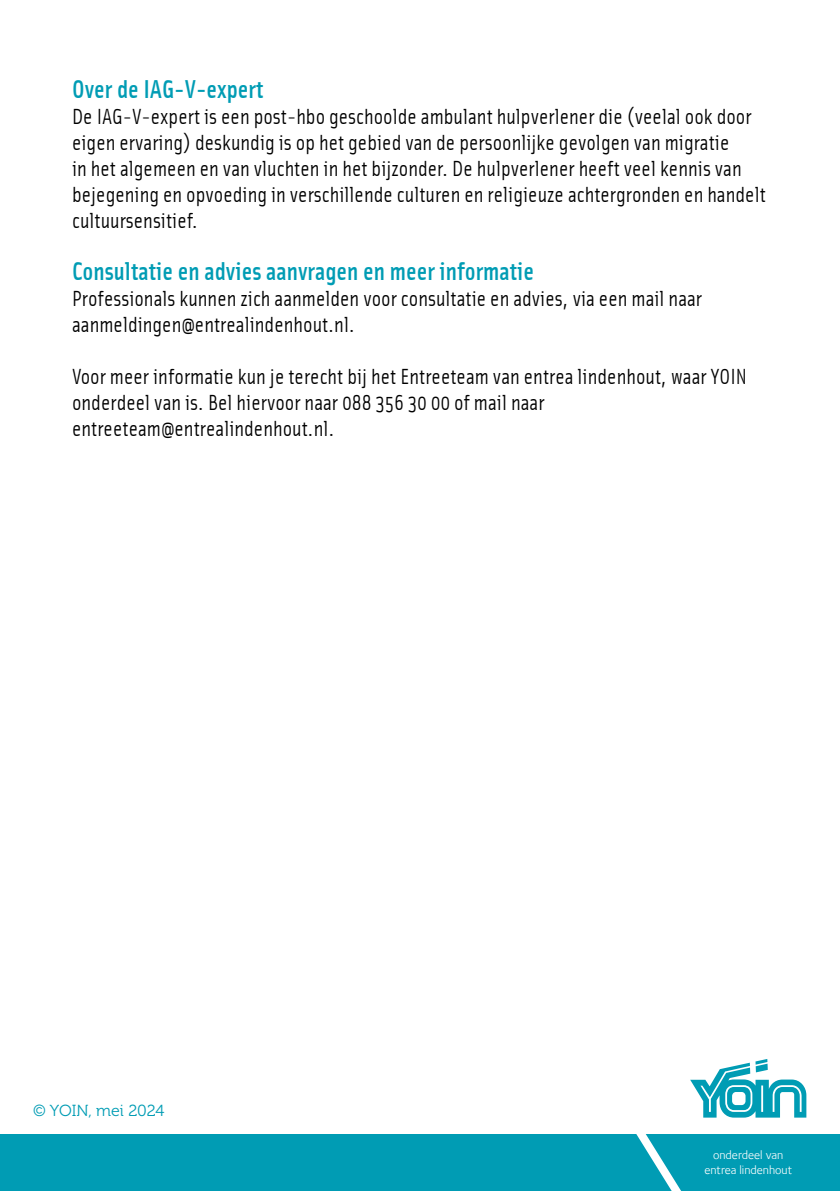
<style>
.page{position:relative;width:840px;height:1191px;background:#fff}
.page>*{position:absolute;margin:0;border:0;box-sizing:border-box;transform-origin:0 0}
.t1{font:26px "Solex Medium 2";color:#009cb4}
.t2{font:22px/26px "Solex Regular 2";color:#000}
.t3{font:16px "Museo 300";color:#009cb4}
.t4{font:12.2px/14.6px "Foundry Sterling";color:#fff;text-align:center}
</style>
<div class="page">
<div style="left:0;top:1134px;width:839px;height:57px;background:#009cb4"></div>
<svg style="left:636px;top:1059px;width:169px;height:132px"></svg>
<p class="t1" style="left:72px;top:72px;width:193px">Over de IAG-V-expert</p>
<p class="t2" style="left:72px;top:102px;width:695px">De IAG-V-expert is een post-hbo geschoolde ambulant hulpverlener die (veelal ook door eigen ervaring) deskundig is op het gebied van de persoonlijke gevolgen van migratie<br>in het algemeen en van vluchten in het bijzonder. De hulpverlener heeft veel kennis van bejegening en opvoeding in verschillende culturen en religieuze achtergronden en handelt cultuursensitief.</p>
<p class="t1" style="left:72px;top:254px;width:463px">Consultatie en advies aanvragen en meer informatie</p>
<p class="t2" style="left:72px;top:284px;width:631px">Professionals kunnen zich aanmelden voor consultatie en advies, via een mail naar aanmeldingen@entrealindenhout.nl.</p>
<p class="t2" style="left:72px;top:362px;width:676px">Voor meer informatie kun je terecht bij het Entreeteam van entrea lindenhout, waar YOIN onderdeel van is. Bel hiervoor naar 088 356 30 00 of mail naar entreeteam@entrealindenhout.nl.</p>
<p class="t3" style="left:33px;top:1102px;width:133px">© YOIN, mei 2024</p>
<p class="t4" style="left:704px;top:1147px;width:89px">onderdeel van entrea lindenhout</p>
</div>
